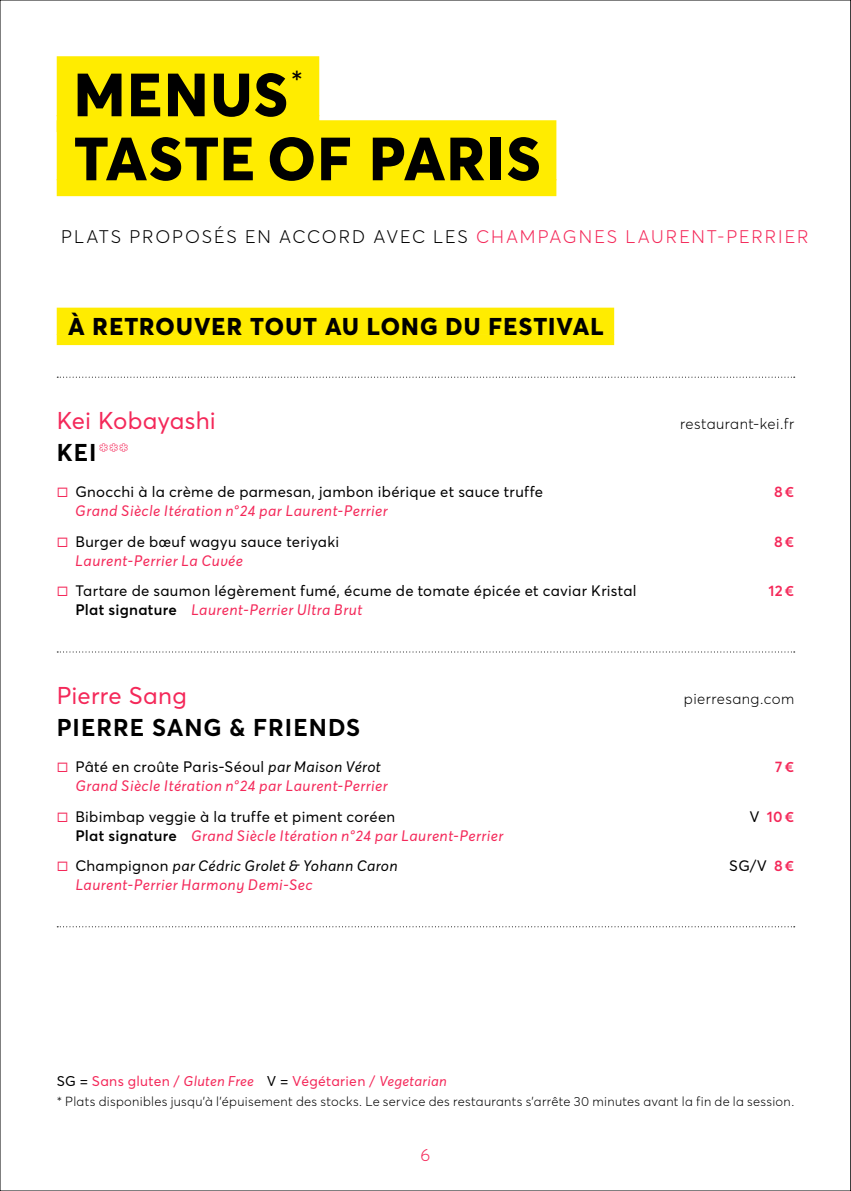
<style>
.page{position:relative;width:851px;height:1191px;background:#fff}
.page>*{position:absolute;margin:0;border:0;box-sizing:border-box;transform-origin:0 0}
.t1{font:800 60px/64px "Averta";letter-spacing:.025em;color:#000}
.t2{font:800 24px "Averta";letter-spacing:.045em;color:#000}
.t3{font:24px "Averta";letter-spacing:.01em;color:#f42859}
.t4{font:700 24px "Averta";letter-spacing:.04em;color:#000}
.t5{font:300 18px "Averta";letter-spacing:.105em;color:#000}
.t6{font:300 17px "Averta";color:#f42859}
.t7{font:15px "Averta";letter-spacing:.02em;color:#000}
.t8{font:italic 15px "Averta";letter-spacing:.03em;color:#f42859}
.t9{font:italic 15px "Averta";letter-spacing:.02em;color:#000}
.t10{font:300 15px "Averta";letter-spacing:.025em;color:#000}
.t11{font:600 15px "Averta";color:#f42859}
.t12{font:14px "Averta";letter-spacing:.025em;color:#f42859}
.t13{font:300 13px "Averta";letter-spacing:.025em;color:#000}
.s1{color:#f42859}
.s2{font-weight:600;font-style:normal;color:#000}
.s3{font-style:italic}
.s4{font-weight:400;color:#000}
.s5{font-style:normal}
.s6{font-weight:600;color:#f42859}
.s7{color:#000}
</style>
<div class="page">
<div style="left:57px;top:56px;width:262px;height:60px;background:#ffec00"></div>
<div style="left:57px;top:115px;width:262px;height:17px;background:#ffec00"></div>
<div style="left:57px;top:120px;width:499px;height:60px;background:#ffec00"></div>
<div style="left:57px;top:179px;width:499px;height:17px;background:#ffec00"></div>
<div style="left:57px;top:308px;width:557px;height:27px;background:#ffec00"></div>
<div style="left:57px;top:334px;width:557px;height:11px;background:#ffec00"></div>
<svg style="left:57px;top:377px;width:737px;height:1px"></svg>
<svg style="left:57px;top:651px;width:737px;height:1px"></svg>
<svg style="left:57px;top:926px;width:737px;height:1px"></svg>
<svg style="left:850px;top:0;width:1px;height:1191px"></svg>
<h1 class="t1" style="left:74px;top:62px;width:468px">MENUS <sup>*<br></sup>TASTE OF PARIS</h1>
<p class="t5" style="left:61px;top:225px;width:748px">PLATS PROPOSÉS EN ACCORD AVEC LES <span class="s1">CHAMPAGNES LAURENT-PERRIER</span></p>
<h2 class="t2" style="left:68px;top:311px;width:537px">À RETROUVER TOUT AU LONG DU FESTIVAL</h2>
<h2 class="t3" style="left:57px;top:405px;width:161px">Kei Kobayashi</h2>
<p class="t10" style="left:680px;top:414px;width:116px">restaurant-kei.fr</p>
<h2 class="t4" style="left:57px;top:437px;width:74px">KEI <sup>o</sup></h2>
<p class="t7" style="left:57px;top:483px;width:488px"><span class="s1">◻</span> Gnocchi à la crème de parmesan, jambon ibérique et sauce truffe</p>
<p class="t11" style="left:774px;top:482px;width:22px">8€</p>
<p class="t8" style="left:75px;top:502px;width:314px">Grand Siècle Itération n°24 par Laurent-Perrier</p>
<p class="t7" style="left:57px;top:532px;width:284px"><span class="s1">◻</span> Burger de bœuf wagyu sauce teriyaki</p>
<p class="t11" style="left:774px;top:532px;width:22px">8€</p>
<p class="t8" style="left:75px;top:551px;width:169px">Laurent-Perrier La Cuvée</p>
<p class="t7" style="left:57px;top:581px;width:581px"><span class="s1">◻</span> Tartare de saumon légèrement fumé, écume de tomate épicée et caviar Kristal</p>
<p class="t11" style="left:768px;top:581px;width:27px">12€</p>
<p class="t8" style="left:75px;top:600px;width:289px"><span class="s2">Plat signature</span> Laurent-Perrier Ultra Brut</p>
<h2 class="t3" style="left:57px;top:680px;width:131px">Pierre Sang</h2>
<p class="t10" style="left:683px;top:689px;width:112px">pierresang.com</p>
<h2 class="t4" style="left:57px;top:712px;width:305px">PIERRE SANG &amp; FRIENDS</h2>
<p class="t7" style="left:57px;top:757px;width:325px"><span class="s1">◻</span> Pâté en croûte Paris-Séoul <span class="s3">par Maison Vérot</span></p>
<p class="t11" style="left:775px;top:757px;width:20px">7€</p>
<p class="t8" style="left:75px;top:776px;width:314px">Grand Siècle Itération n°24 par Laurent-Perrier</p>
<p class="t7" style="left:57px;top:807px;width:340px"><span class="s1">◻</span> Bibimbap veggie à la truffe et piment coréen</p>
<p class="t11" style="left:749px;top:807px;width:46px"><span class="s4">V</span> 10€</p>
<p class="t8" style="left:75px;top:826px;width:429px"><span class="s2">Plat signature</span> Grand Siècle Itération n°24 par Laurent-Perrier</p>
<p class="t9" style="left:57px;top:856px;width:342px"><span class="s1">◻</span> <span class="s5">Champignon</span> par Cédric Grolet &amp; Yohann Caron</p>
<p class="t7" style="left:729px;top:856px;width:66px">SG / V <span class="s6">8€</span></p>
<p class="t8" style="left:75px;top:875px;width:239px">Laurent-Perrier Harmony Demi-Sec</p>
<p class="t12" style="left:57px;top:1072px;width:391px"><span class="s7">SG =</span> Sans gluten / <span class="s3">Gluten Free</span> <span class="s7">V =</span> Végétarien / <span class="s3">Vegetarian</span></p>
<p class="t13" style="left:57px;top:1093px;width:739px">* Plats disponibles jusqu’à l’épuisement des stocks. Le service des restaurants s’arrête 30 minutes avant la fin de la session.</p>
<p class="t6" style="left:420px;top:1144px;width:11px">6</p>
</div>
